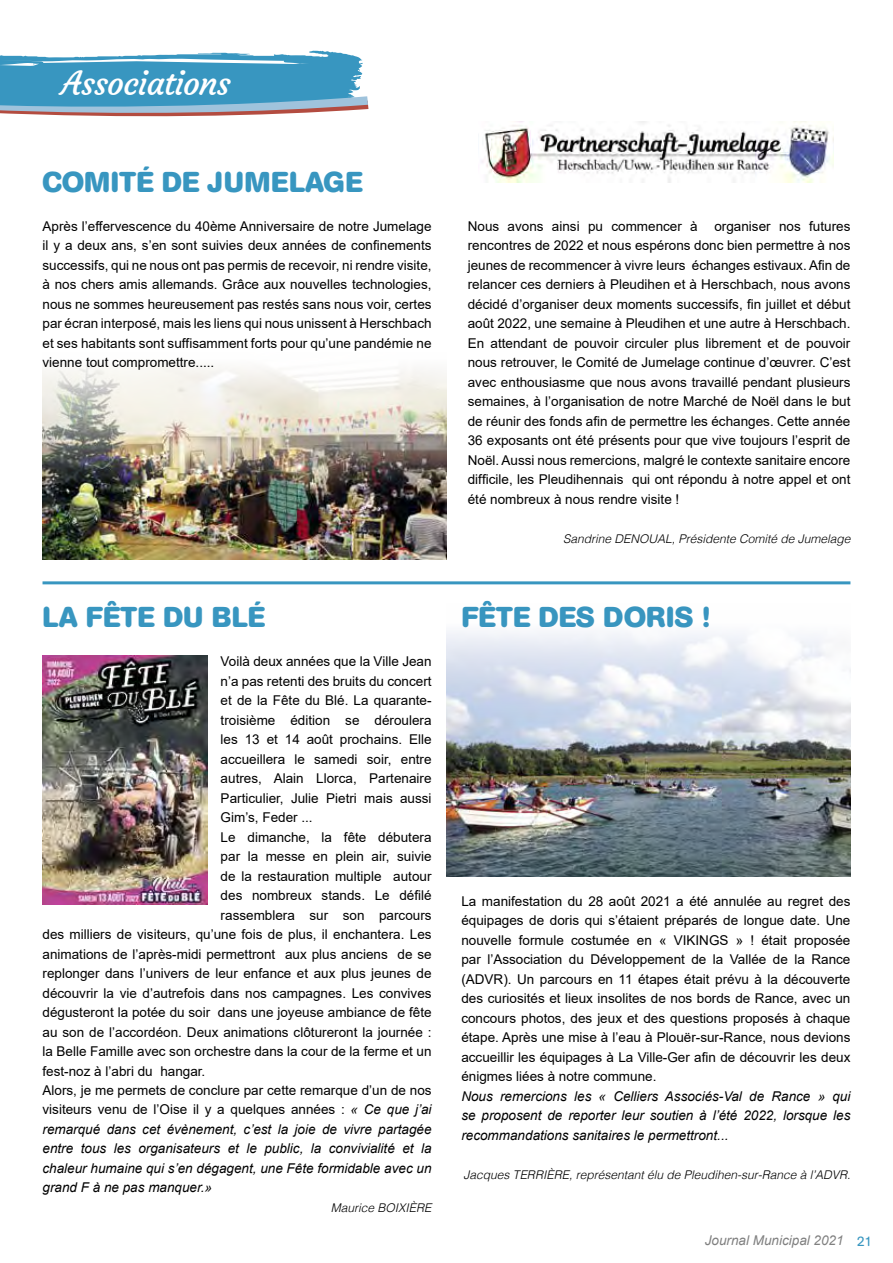
<style>
.page{position:relative;width:893px;height:1263px;background:#fff}
.page>*{position:absolute;margin:0;border:0;box-sizing:border-box;transform-origin:0 0}
.t1{font:33px "Courgette";letter-spacing:-.025em;color:#fff}
.t2{font:700 28.5px "AG Book Rounded";color:#3896c0}
.t3{font:700 28.5px "AG Book Rounded";letter-spacing:.02em;color:#3896c0}
.t4{font:13.5px/19.5px "Arial";color:#000;text-align:justify}
.t5{font:italic 13.5px/19.5px "Arial";color:#000;text-align:justify}
.t6{font:italic 13.5px "Arial";color:#808080}
.t7{font:italic 300 12px "Helvetica";color:#000}
.s1{font-family:"Helvetica Light Oblique 2";font-weight:400;font-style:normal}
.s2{font-style:italic}
.s3{font-family:"AG Book Rounded";font-style:normal;color:#3896c0}
</style>
<div class="page">
<img style="left:43px;top:363px;width:403px;height:197px">
<svg style="left:0;top:50px;width:368px;height:67px;background:#69a7c6"></svg>
<img style="left:446px;top:631px;width:404px;height:245px">
<img style="left:43px;top:656px;width:165px;height:249px">
<hr style="left:43px;top:581px;width:807px;height:3px;background:#3896c0">
<img style="left:481px;top:122px;width:352px;height:60px">
<h1 class="t1" style="left:61px;top:63px;width:171px">Associations</h1>
<h2 class="t3" style="left:43px;top:165px;width:322px">COMITÉ DE JUMELAGE</h2>
<p class="t4" style="left:43px;top:216px;width:391px">Après l’effervescence du 40ème Anniversaire de notre Jumelage il y a deux ans, s’en sont suivies deux années de confinements successifs, qui ne nous ont pas permis de recevoir, ni rendre visite, à nos chers amis allemands. Grâce aux nouvelles technologies, nous ne sommes heureusement pas restés sans nous voir, certes par écran interposé, mais les liens qui nous unissent à Herschbach et ses habitants sont suffisamment forts pour qu’une pandémie ne vienne tout compromettre.....</p>
<p class="t4" style="left:468px;top:216px;width:384px">Nous avons ainsi pu commencer à organiser nos futures rencontres de 2022 et nous espérons donc bien permettre à nos jeunes de recommencer à vivre leurs échanges estivaux. Afin de relancer ces derniers à Pleudihen et à Herschbach, nous avons décidé d’organiser deux moments successifs, fin juillet et début août 2022, une semaine à Pleudihen et une autre à Herschbach.<br>En attendant de pouvoir circuler plus librement et de pouvoir nous retrouver, le Comité de Jumelage continue d’œuvrer. C’est avec enthousiasme que nous avons travaillé pendant plusieurs semaines, à l’organisation de notre Marché de Noël dans le but de réunir des fonds afin de permettre les échanges. Cette année 36 exposants ont été présents pour que vive toujours l’esprit de Noël. Aussi nous remercions, malgré le contexte sanitaire encore difficile, les Pleudihennais qui ont répondu à notre appel et ont été nombreux à nous rendre visite !</p>
<p class="t7" style="left:563px;top:528px;width:289px">Sandrine <span class="s1">DENOUAL,</span> Présidente Comité de Jumelage</p>
<h2 class="t2" style="left:43px;top:600px;width:224px">LA FÊTE DU BLÉ</h2>
<p class="t4" style="left:221px;top:651px;width:212px">Voilà deux années que la Ville Jean</p>
<p class="t4" style="left:221px;top:671px;width:212px">n’a pas retenti des bruits du concert</p>
<p class="t4" style="left:221px;top:690px;width:212px">et de la Fête du Blé. La quarante-</p>
<p class="t4" style="left:221px;top:710px;width:212px">troisième édition se déroulera</p>
<p class="t4" style="left:221px;top:729px;width:212px">les 13 et 14 août prochains. Elle</p>
<p class="t4" style="left:221px;top:749px;width:212px">accueillera le samedi soir, entre</p>
<p class="t4" style="left:221px;top:768px;width:212px">autres, Alain Llorca, Partenaire</p>
<p class="t4" style="left:221px;top:788px;width:212px">Particulier, Julie Pietri mais aussi</p>
<p class="t4" style="left:221px;top:807px;width:94px">Gim’s, Feder ...</p>
<p class="t4" style="left:221px;top:827px;width:212px">Le dimanche, la fête débutera</p>
<p class="t4" style="left:221px;top:846px;width:212px">par la messe en plein air, suivie</p>
<p class="t4" style="left:221px;top:866px;width:212px">de la restauration multiple autour</p>
<p class="t4" style="left:221px;top:885px;width:212px">des nombreux stands. Le défilé</p>
<p class="t4" style="left:221px;top:905px;width:212px">rassemblera sur son parcours</p>
<p class="t4" style="left:43px;top:924px;width:391px">des milliers de visiteurs, qu’une fois de plus, il enchantera. Les</p>
<p class="t4" style="left:43px;top:944px;width:391px">animations de l’après-midi permettront aux plus anciens de se</p>
<p class="t4" style="left:43px;top:963px;width:391px">replonger dans l’univers de leur enfance et aux plus jeunes de</p>
<p class="t4" style="left:43px;top:983px;width:391px">découvrir la vie d’autrefois dans nos campagnes. Les convives</p>
<p class="t4" style="left:43px;top:1002px;width:391px">dégusteront la potée du soir dans une joyeuse ambiance de fête</p>
<p class="t4" style="left:43px;top:1022px;width:391px">au son de l’accordéon. Deux animations clôtureront la journée :</p>
<p class="t4" style="left:43px;top:1041px;width:391px">la Belle Famille avec son orchestre dans la cour de la ferme et un</p>
<p class="t4" style="left:43px;top:1061px;width:164px">fest-noz à l’abri du hangar.</p>
<p class="t4" style="left:43px;top:1080px;width:391px">Alors, je me permets de conclure par cette remarque d’un de nos</p>
<p class="t4" style="left:43px;top:1100px;width:391px">visiteurs venu de l’Oise il y a quelques années : <span class="s2">« Ce que j’ai</span></p>
<p class="t5" style="left:43px;top:1120px;width:391px">remarqué dans cet évènement, c’est la joie de vivre partagée</p>
<p class="t5" style="left:43px;top:1139px;width:391px">entre tous les organisateurs et le public, la convivialité et la</p>
<p class="t5" style="left:43px;top:1159px;width:391px">chaleur humaine qui s’en dégagent, une Fête formidable avec un</p>
<p class="t5" style="left:43px;top:1178px;width:171px">grand F à ne pas manquer.»</p>
<p class="t7" style="left:331px;top:1198px;width:102px">Maurice BOIXIÈRE</p>
<h2 class="t2" style="left:461px;top:600px;width:250px">FÊTE DES DORIS !</h2>
<p class="t4" style="left:461px;top:891px;width:391px">La manifestation du 28 août 2021 a été annulée au regret des équipages de doris qui s’étaient préparés de longue date. Une nouvelle formule costumée en « VIKINGS » ! était proposée par l’Association du Développement de la Vallée de la Rance (ADVR). Un parcours en 11 étapes était prévu à la découverte des curiosités et lieux insolites de nos bords de Rance, avec un concours photos, des jeux et des questions proposés à chaque étape. Après une mise à l’eau à Plouër-sur-Rance, nous devions accueillir les équipages à La Ville-Ger afin de découvrir les deux énigmes liées à notre commune.</p>
<p class="t5" style="left:461px;top:1086px;width:391px">Nous remercions les « Celliers Associés-Val de Rance » qui se proposent de reporter leur soutien à l’été 2022, lorsque les recommandations sanitaires le permettront...</p>
<p class="t7" style="left:464px;top:1164px;width:388px"><span class="s1">Jacques TERRIÈRE</span>, représentant élu de Pleudihen-sur-Rance à l’ADVR.</p>
<p class="t6" style="left:705px;top:1232px;width:169px">Journal Municipal 2021 <span class="s3">21</span></p>
</div>
